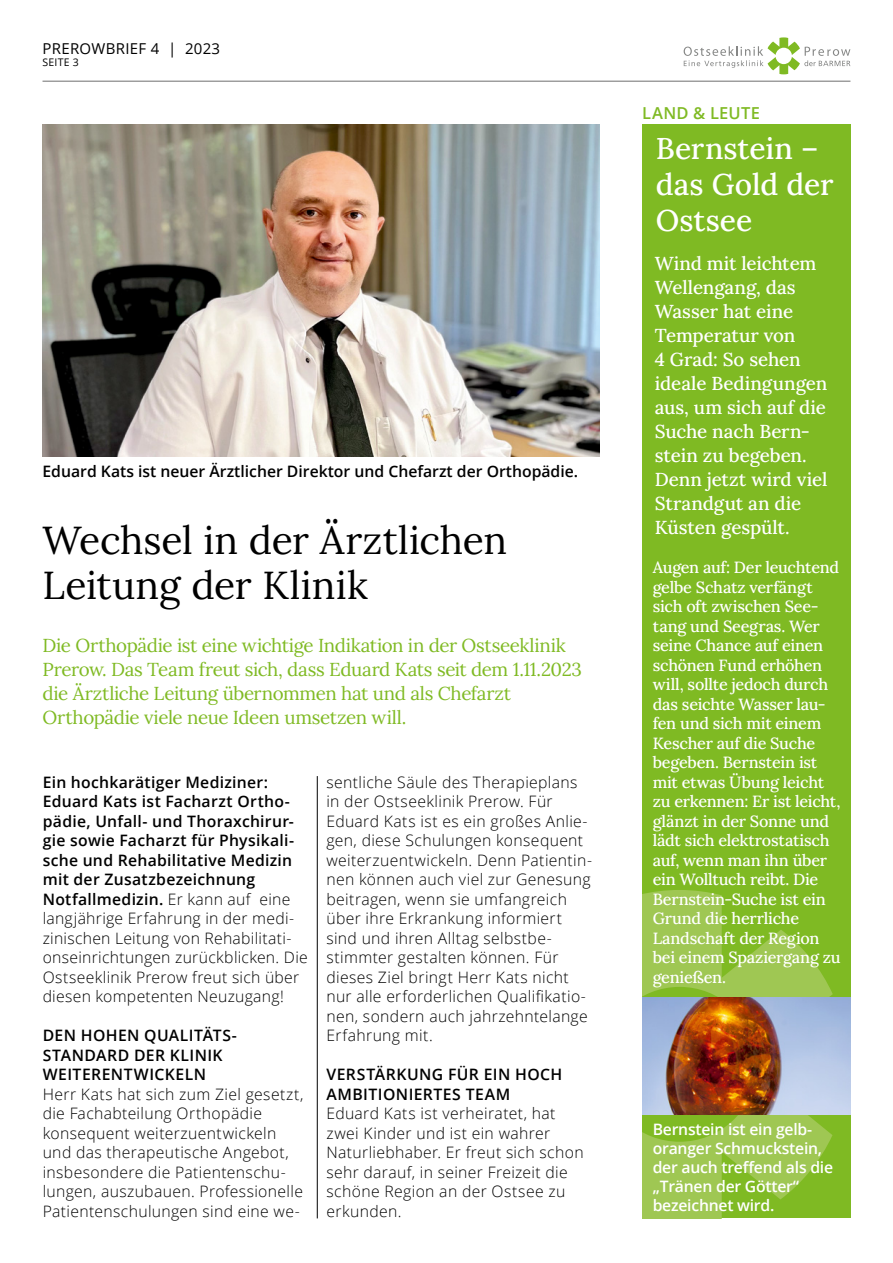
<style>
.page{position:relative;width:893px;height:1263px;background:#fff}
.page>*{position:absolute;margin:0;border:0;box-sizing:border-box;transform-origin:0 0}
.t1{font:39px/45px "Lora";letter-spacing:-.005em;color:#000}
.t2{font:30px/36px "Lora";color:#fff}
.t3{font:18.75px/24px "Lora";letter-spacing:-.02em;color:#7fba23}
.t4{font:18.75px/24px "Lora";letter-spacing:-.005em;color:#fff}
.t5{font:600 16.5px "Open Sans";letter-spacing:.02em;color:#7fba23}
.t6{font:16.2px/19.5px "Lora";letter-spacing:-.015em;color:#fff}
.t7{font:300 15.75px/19.5px "Open Sans";letter-spacing:.02em;color:#000}
.t8{font:600 15.75px/19.5px "Open Sans";letter-spacing:.015em;color:#000}
.t9{font:600 15.75px/18.9px "Open Sans";letter-spacing:-.015em;color:#fff}
.t10{font:15px "Open Sans";letter-spacing:.02em;color:#000}
.t11{font:10.5px "Open Sans";letter-spacing:.02em;color:#000}
.s1{font-weight:300}
</style>
<div class="page">
<hr style="left:43px;top:81px;width:807px;height:1px;background:#6e6e6e">
<svg style="left:684px;top:37px;width:166px;height:37px"></svg>
<div style="left:642px;top:124px;width:208px;height:1094px;background:#7fba23"></div>
<svg style="left:642px;top:1114px;width:190px;height:104px"></svg>
<svg style="left:642px;top:890px;width:191px;height:107px"></svg>
<img style="left:642px;top:997px;width:208px;height:117px">
<img style="left:43px;top:124px;width:557px;height:332px">
<hr style="left:317px;top:776px;width:1px;height:442px;background:#000">
<p class="t10" style="left:43px;top:38px;width:179px">PREROWBRIEF 4 | 2023</p>
<p class="t11" style="left:43px;top:55px;width:38px">SEITE 3</p>
<p class="t8" style="left:43px;top:461px;width:537px">Eduard Kats ist neuer Ärztlicher Direktor und Chefarzt der Orthopädie.</p>
<h1 class="t1" style="left:43px;top:515px;width:466px">Wechsel in der Ärztlichen<br>Leitung der Klinik</h1>
<p class="t3" style="left:43px;top:632px;width:541px">Die Orthopädie ist eine wichtige Indikation in der Ostseeklinik Prerow. Das Team freut sich, dass Eduard Kats seit dem 1.11.2023 die Ärztliche Leitung übernommen hat und als Chefarzt Orthopädie viele neue Ideen umsetzen will.</p>
<p class="t8" style="left:43px;top:772px;width:267px">Ein hochkarätiger Mediziner:<br>Eduard Kats ist Facharzt Ortho&shy;pädie, Unfall- und Thoraxchirur&shy;gie sowie Facharzt für Physikali&shy;sche und Rehabilitative Medizin mit der Zusatzbezeichnung Notfallmedizin. <span class="s1">Er kann auf eine langjährige Erfahrung in der medi&shy;zinischen Leitung von Rehabilitati&shy;onseinrichtungen zurückblicken. Die Ostseeklinik Prerow freut sich über diesen kompetenten Neuzugang!</span></p>
<p class="t8" style="left:43px;top:1025px;width:196px">DEN HOHEN QUALITÄTS-<br>STANDARD DER KLINIK<br>WEITERENTWICKELN</p>
<p class="t7" style="left:43px;top:1084px;width:262px">Herr Kats hat sich zum Ziel gesetzt, die Fachabteilung Orthopädie konsequent weiterzuentwickeln und das therapeutische Angebot, insbesondere die Patientenschu&shy;lungen, auszubauen. Professionelle Patientenschulungen sind eine we-</p>
<p class="t7" style="left:326px;top:772px;width:267px">sentliche Säule des Therapieplans in der Ostseeklinik Prerow. Für Eduard Kats ist es ein großes Anlie&shy;gen, diese Schulungen konsequent weiterzuentwickeln. Denn Patientin&shy;nen können auch viel zur Genesung beitragen, wenn sie umfangreich über ihre Erkrankung informiert sind und ihren Alltag selbstbe&shy;stimmter gestalten können. Für dieses Ziel bringt Herr Kats nicht nur alle erforderlichen Qualifikatio&shy;nen, sondern auch jahrzehntelange Erfahrung mit.</p>
<p class="t8" style="left:326px;top:1064px;width:237px">VERSTÄRKUNG FÜR EIN HOCH<br>AMBITIONIERTES TEAM</p>
<p class="t7" style="left:326px;top:1103px;width:259px">Eduard Kats ist verheiratet, hat zwei Kinder und ist ein wahrer<br>Naturliebhaber. Er freut sich schon sehr darauf, in seiner Freizeit die schöne Region an der Ostsee zu erkunden.</p>
<p class="t5" style="left:642px;top:102px;width:119px">LAND &amp; LEUTE</p>
<h2 class="t2" style="left:656px;top:129px;width:179px">Bernstein – das Gold der<br>Ostsee</h2>
<p class="t4" style="left:655px;top:250px;width:174px">Wind mit leichtem<br>Wellengang, das<br>Wasser hat eine<br>Temperatur von<br>4 Grad: So sehen ideale Bedingungen aus, um sich auf die<br>Suche nach Bern&shy;stein zu begeben.<br>Denn jetzt wird viel<br>Strandgut an die<br>Küsten gespült.</p>
<p class="t6" style="left:653px;top:557px;width:189px">Augen auf: Der leuchtend gelbe Schatz verfängt sich oft zwischen See&shy;tang und Seegras. Wer seine Chance auf einen schönen Fund erhöhen will, sollte jedoch durch das seichte Wasser lau&shy;fen und sich mit einem<br>Kescher auf die Suche begeben. Bernstein ist mit etwas Übung leicht zu erkennen: Er ist leicht, glänzt in der Sonne und lädt sich elektrostatisch auf, wenn man ihn über ein Wolltuch reibt. Die<br>Bernstein-Suche ist ein<br>Grund die herrliche<br>Landschaft der Region bei einem Spaziergang zu genießen.</p>
<p class="t9" style="left:653px;top:1120px;width:182px">Bernstein ist ein gelb&shy;oranger Schmuckstein, der auch treffend als die „Tränen der Götter“ bezeichnet wird.</p>
</div>
